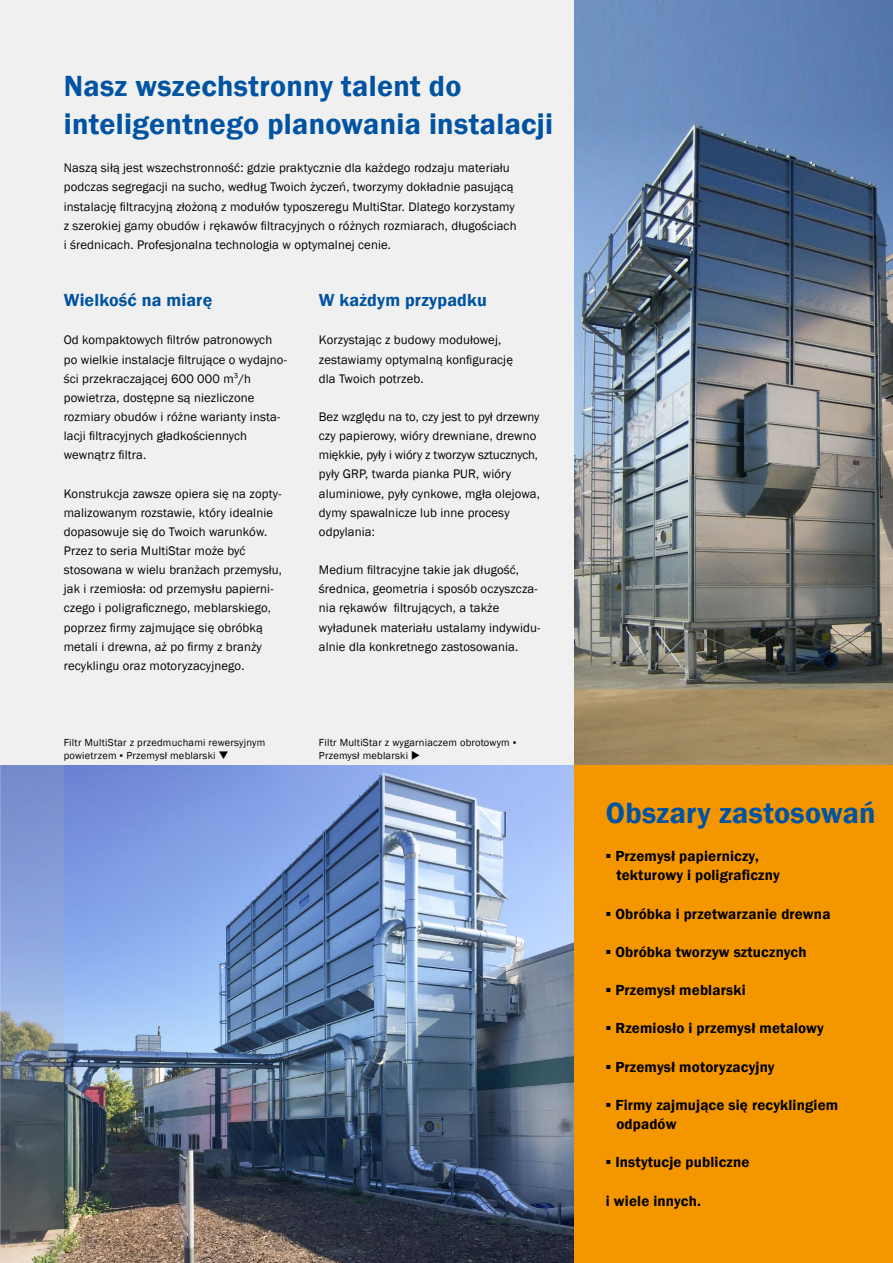
<style>
.page{position:relative;width:893px;height:1263px;background:#f0f0f0}
.page>*{position:absolute;margin:0;border:0;box-sizing:border-box;transform-origin:0 0}
.t1{font:600 30px/38.2px "Franklin Gothic";letter-spacing:.01em;color:#0053a1}
.t2{font:600 18px "Franklin Gothic";letter-spacing:.01em;color:#0053a1}
.t3{font:600 15px/19.2px "Franklin Gothic";letter-spacing:.01em;color:#000}
.t4{font:12.75px/19.2px "Franklin Gothic";letter-spacing:.01em;color:#000}
.t5{font:10.5px/12.8px "Franklin Gothic";letter-spacing:.02em;color:#000}
</style>
<div class="page">
<img style="left:64px;top:765px;width:510px;height:498px">
<img style="left:574px;top:0;width:319px;height:689px">
<svg style="left:574px;top:689px;width:319px;height:76px;background:#a38c62"></svg>
<svg style="left:0;top:765px;width:64px;height:498px;background:#7887a5"></svg>
<div style="left:574px;top:765px;width:319px;height:498px;background:#f49600"></div>
<h1 class="t1" style="left:64px;top:67px;width:491px">Nasz wszechstronny talent do inteligentnego planowania instalacji</h1>
<p class="t4" style="left:64px;top:159px;width:454px">Naszą siłą jest wszechstronność: gdzie praktycznie dla każdego rodzaju materiału podczas segregacji na sucho, według Twoich życzeń, tworzymy dokładnie pasującą instalację filtracyjną złożoną z modułów typoszeregu MultiStar. Dlatego korzystamy z szerokiej gamy obudów i rękawów filtracyjnych o różnych rozmiarach, długościach i średnicach. Profesjonalna technologia w optymalnej cenie.</p>
<h2 class="t2" style="left:64px;top:289px;width:150px">Wielkość na miarę</h2>
<p class="t4" style="left:64px;top:331px;width:225px">Od kompaktowych filtrów patronowych po wielkie instalacje filtrujące o wydajno&shy;ści przekraczającej 600 000 m<sup>3</sup>/h powietrza, dostępne są niezliczone rozmiary obudów i różne warianty insta&shy;lacji filtracyjnych gładkościennych wewnątrz filtra.</p>
<p class="t4" style="left:64px;top:484px;width:220px">Konstrukcja zawsze opiera się na zopty&shy;malizowanym rozstawie, który idealnie dopasowuje się do Twoich warunków.<br>Przez to seria MultiStar może być stosowana w wielu branżach przemysłu, jak i rzemiosła: od przemysłu papierni&shy;czego i poligraficznego, meblarskiego, poprzez firmy zajmujące się obróbką metali i drewna, aż po firmy z branży recyklingu oraz motoryzacyjnego.</p>
<p class="t5" style="left:64px;top:737px;width:203px">Filtr MultiStar z przedmuchami rewersyjnym powietrzem ▪ Przemysł meblarski ❑</p>
<h2 class="t2" style="left:319px;top:289px;width:169px">W każdym przypadku</h2>
<p class="t4" style="left:319px;top:331px;width:196px">Korzystając z budowy modułowej, zestawiamy optymalną konfigurację dla Twoich potrzeb.</p>
<p class="t4" style="left:319px;top:407px;width:223px">Bez względu na to, czy jest to pył drzewny czy papierowy, wióry drewniane, drewno miękkie, pyły i wióry z tworzyw sztucznych, pyły GRP, twarda pianka PUR, wióry aluminiowe, pyły cynkowe, mgła olejowa, dymy spawalnicze lub inne procesy odpylania:</p>
<p class="t4" style="left:319px;top:560px;width:223px">Medium filtracyjne takie jak długość, średnica, geometria i sposób oczyszcza&shy;nia rękawów filtrujących, a także wyładunek materiału ustalamy indywidu&shy;alnie dla konkretnego zastosowania.</p>
<p class="t5" style="left:319px;top:737px;width:199px">Filtr MultiStar z wygarniaczem obrotowym ▪<br>Przemysł meblarski ◆</p>
<h1 class="t1" style="left:606px;top:794px;width:271px">Obszary zastosowań</h1>
<p class="t3" style="left:616px;top:847px;width:165px;text-indent:-10px">▪ Przemysł papierniczy, tekturowy i poligraficzny</p>
<p class="t3" style="left:606px;top:904px;width:226px">▪ Obróbka i przetwarzanie drewna</p>
<p class="t3" style="left:606px;top:942px;width:202px">▪ Obróbka tworzyw sztucznych</p>
<p class="t3" style="left:606px;top:981px;width:141px">▪ Przemysł meblarski</p>
<p class="t3" style="left:606px;top:1019px;width:219px">▪ Rzemiosło i przemysł metalowy</p>
<p class="t3" style="left:606px;top:1057px;width:170px">▪ Przemysł motoryzacyjny</p>
<p class="t3" style="left:616px;top:1095px;width:223px;text-indent:-10px">▪ Firmy zajmujące się recyklingiem odpadów</p>
<p class="t3" style="left:606px;top:1153px;width:145px">▪ Instytucje publiczne</p>
<p class="t3" style="left:606px;top:1191px;width:96px">i wiele innych.</p>
</div>
